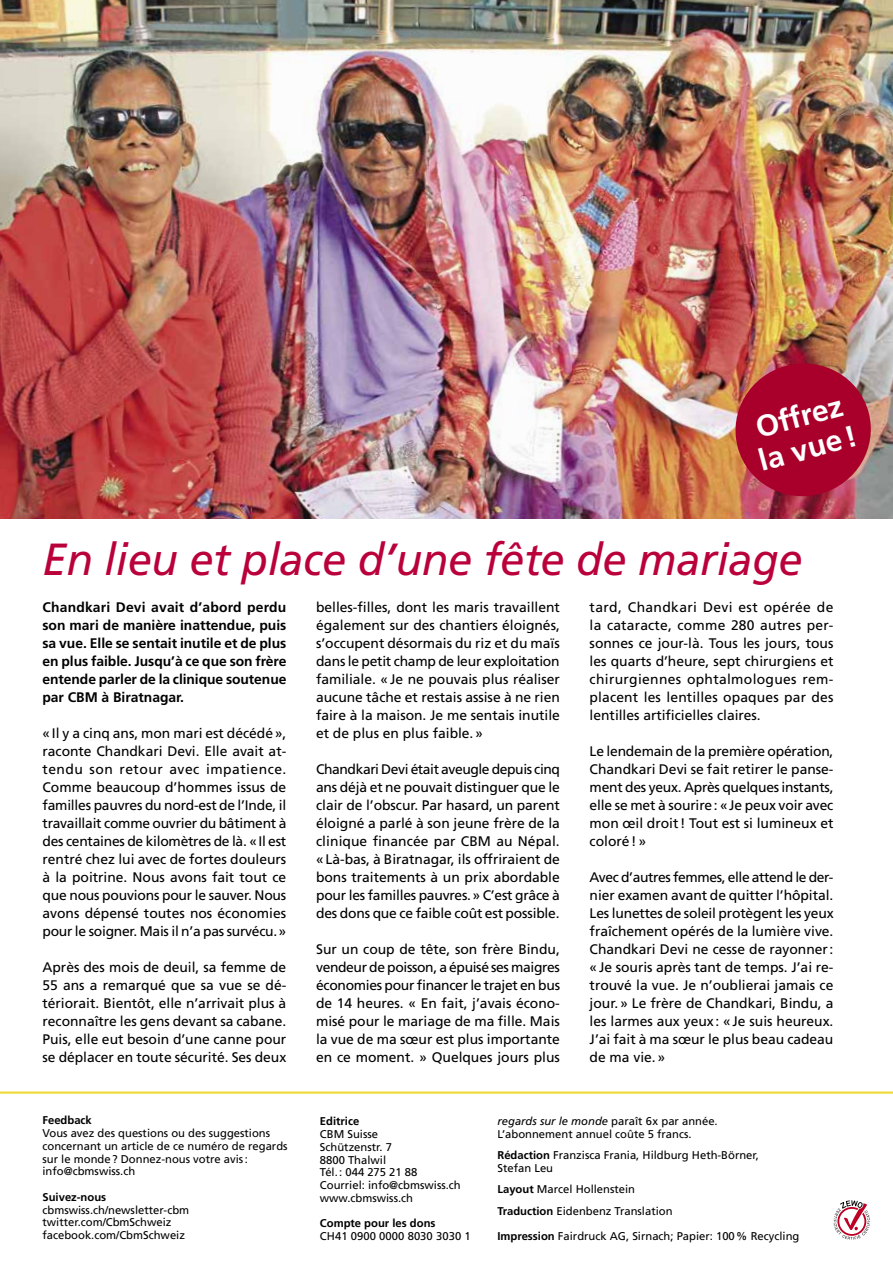
<style>
.page{position:relative;width:893px;height:1263px;background:#fff}
.page>*{position:absolute;margin:0;border:0;box-sizing:border-box;transform-origin:0 0}
.t1{font:italic 45px "Frutiger LT Std";letter-spacing:-.01em;color:#ba003b}
.t2{font:700 30px/33px "Frutiger LT Std";color:#fff}
.t3{font:13.8px/18px "Frutiger LT Std";color:#000;text-align:justify}
.t4{font:700 13.8px/18px "Frutiger LT Std";letter-spacing:-.005em;color:#000;text-align:justify}
.t5{font:11.25px/12.8px "Frutiger LT Com";color:#000}
.t6{font:italic 11.25px "Frutiger LT Com";color:#000}
.t7{font:700 11.25px "Frutiger LT Com";color:#000}
.s1{font-weight:700}
.s2{font-style:normal}
</style>
<div class="page">
<img style="left:0;top:0;width:893px;height:519px">
<img style="left:728px;top:356px;width:150px;height:147px">
<hr style="left:0;top:1091px;width:893px;height:3px;background:#f0db3d">
<svg style="left:833px;top:1200px;width:37px;height:40px"></svg>
<p class="t2" style="left:746px;top:413px;width:102px;rotate:-15deg">Offrez la vue!</p>
<h1 class="t1" style="left:43px;top:533px;width:762px">En lieu et place d’une fête de mariage</h1>
<p class="t4" style="left:43px;top:598px;width:245px">Chandkari Devi avait d’abord perdu son mari de manière inattendue, puis sa vue. Elle se sentait inutile et de plus en plus faible. Jusqu’à ce que son frère entende parler de la clinique soutenue par CBM à Biratnagar.</p>
<p class="t3" style="left:43px;top:724px;width:245px">«Il y a cinq ans, mon mari est décédé», raconte Chandkari Devi. Elle avait at&shy;tendu son retour avec impatience.<br>Comme beaucoup d’hommes issus de familles pauvres du nord-est de l’Inde, il travaillait comme ouvrier du bâtiment à des centaines de kilomètres de là. «Il est rentré chez lui avec de fortes douleurs à la poitrine. Nous avons fait tout ce que nous pouvions pour le sauver. Nous avons dépensé toutes nos économies pour le soigner. Mais il n’a pas survécu.»</p>
<p class="t3" style="left:43px;top:958px;width:245px">Après des mois de deuil, sa femme de 55 ans a remarqué que sa vue se dé&shy;tériorait. Bientôt, elle n’arrivait plus à reconnaître les gens devant sa cabane.<br>Puis, elle eut besoin d’une canne pour se déplacer en toute sécurité. Ses deux</p>
<p class="t7" style="left:43px;top:1114px;width:51px">Feedback</p>
<p class="t5" style="left:43px;top:1127px;width:247px">Vous avez des questions ou des suggestions concernant un article de ce numéro de regards sur le monde? Donnez-nous votre avis: info@cbmswiss.ch</p>
<p class="t5" style="left:43px;top:1190px;width:148px"><span class="s1">Suivez-nous </span>cbmswiss.ch/newsletter-cbm twitter.com/CbmSchweiz facebook.com/CbmSchweiz</p>
<p class="t3" style="left:316px;top:598px;width:245px">belles-filles, dont les maris travaillent également sur des chantiers éloignés, s’occupent désormais du riz et du maïs dans le petit champ de leur exploitation familiale. «Je ne pouvais plus réaliser aucune tâche et restais assise à ne rien faire à la maison. Je me sentais inutile et de plus en plus faible.»</p>
<p class="t3" style="left:316px;top:760px;width:245px">Chandkari Devi était aveugle depuis cinq ans déjà et ne pouvait distinguer que le clair de l’obscur. Par hasard, un parent éloigné a parlé à son jeune frère de la clinique financée par CBM au Népal. «Là-bas, à Biratnagar, ils offriraient de bons traitements à un prix abordable pour les familles pauvres.» C’est grâce à des dons que ce faible coût est possible.</p>
<p class="t3" style="left:316px;top:940px;width:245px">Sur un coup de tête, son frère Bindu, vendeur de poisson, a épuisé ses maigres économies pour financer le trajet en bus de 14 heures. « En fait, j’avais écono&shy;misé pour le mariage de ma fille. Mais la vue de ma sœur est plus importante en ce moment. » Quelques jours plus</p>
<p class="t3" style="left:590px;top:598px;width:245px">tard, Chandkari Devi est opérée de la cataracte, comme 280 autres per&shy;sonnes ce jour-là. Tous les jours, tous les quarts d’heure, sept chirurgiens et chirurgiennes ophtalmologues rem&shy;placent les lentilles opaques par des lentilles artificielles claires.</p>
<p class="t3" style="left:590px;top:742px;width:245px">Le lendemain de la première opération, Chandkari Devi se fait retirer le panse&shy;ment des yeux. Après quelques instants, elle se met à sourire: «Je peux voir avec mon œil droit! Tout est si lumineux et coloré!»</p>
<p class="t3" style="left:590px;top:868px;width:245px">Avec d’autres femmes, elle attend le der&shy;nier examen avant de quitter l’hôpital.<br>Les lunettes de soleil protègent les yeux fraîchement opérés de la lumière vive.<br>Chandkari Devi ne cesse de rayonner: «Je souris après tant de temps. J’ai re&shy;trouvé la vue. Je n’oublierai jamais ce jour.» Le frère de Chandkari, Bindu, a les larmes aux yeux: «Je suis heureux.<br>J’ai fait à ma sœur le plus beau cadeau de ma vie.»</p>
<p class="t7" style="left:320px;top:1115px;width:41px">Editrice</p>
<p class="t5" style="left:320px;top:1128px;width:60px">CBM Suisse</p>
<p class="t5" style="left:320px;top:1140px;width:74px">Schützenstr. 7</p>
<p class="t5" style="left:320px;top:1153px;width:68px">8800 Thalwil</p>
<p class="t5" style="left:320px;top:1166px;width:99px">Tél.: 044 275 21 88</p>
<p class="t5" style="left:320px;top:1179px;width:142px">Courriel: info@cbmswiss.ch</p>
<p class="t5" style="left:320px;top:1191px;width:95px">www.cbmswiss.ch</p>
<p class="t5" style="left:320px;top:1217px;width:152px"><span class="s1">Compte pour les dons<br></span>CH41 0900 0000 8030 3030 1</p>
<p class="t6" style="left:497px;top:1115px;width:222px">regards sur le monde <span class="s2">paraît 6x par année.</span></p>
<p class="t5" style="left:497px;top:1128px;width:196px">L’abonnement annuel coûte 5 francs.</p>
<p class="t5" style="left:497px;top:1149px;width:263px"><span class="s1">Rédaction</span> Franzisca Frania, Hildburg Heth-Börner,<br>Stefan Leu</p>
<p class="t5" style="left:497px;top:1183px;width:139px"><span class="s1">Layout</span> Marcel Hollenstein</p>
<p class="t5" style="left:497px;top:1204px;width:177px"><span class="s1">Traduction</span> Eidenbenz Translation</p>
<p class="t5" style="left:497px;top:1230px;width:303px"><span class="s1">Impression</span> Fairdruck AG, Sirnach; Papier: 100% Recycling</p>
</div>
